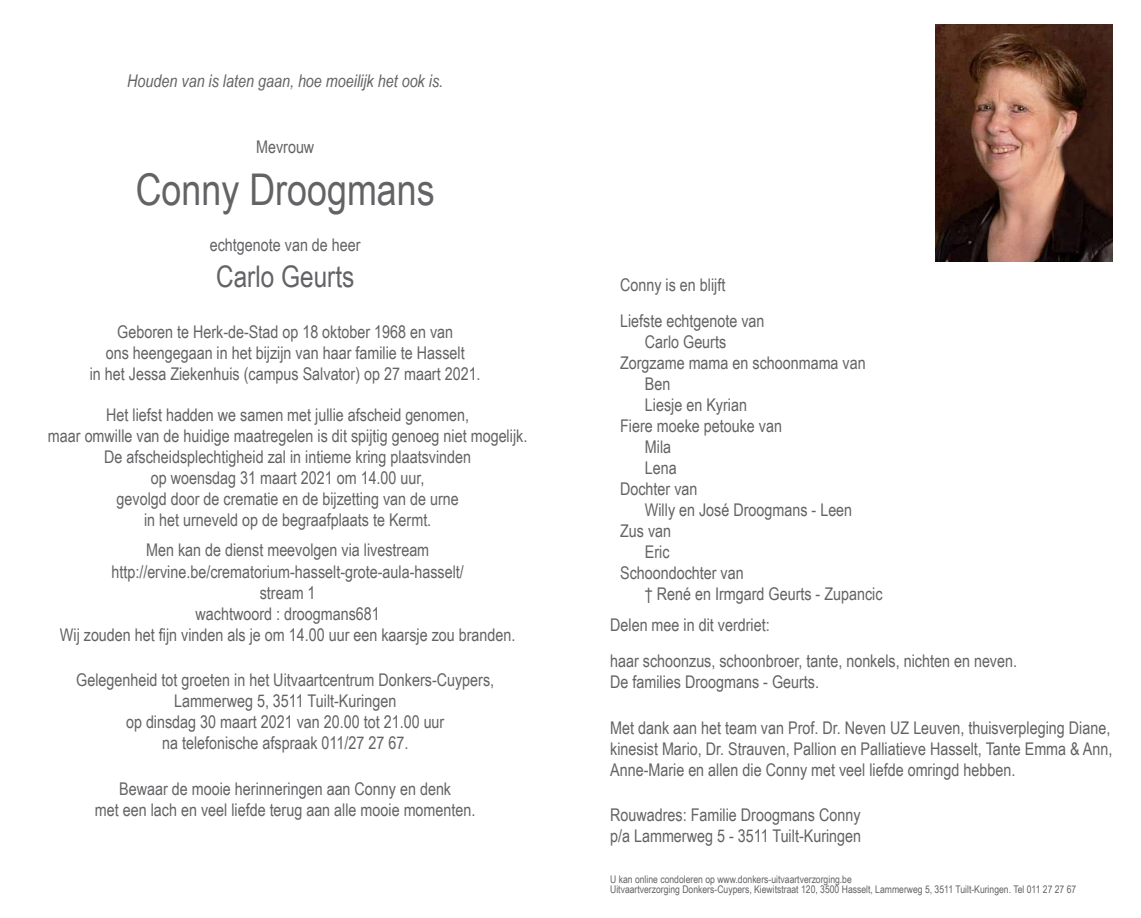
<style>
.page{position:relative;width:1141px;height:918px;background:#fff}
.page>*{position:absolute;margin:0;border:0;box-sizing:border-box;transform-origin:0 0}
.t1{font:43.75px "Arial Narrow";color:#636366}
.t2{font:29.75px "Arial Narrow";color:#636366}
.t3{font:17.5px/21px "Arial Narrow";color:#636366;text-align:center}
.t4{font:italic 17.5px "Arial Narrow";color:#636366}
.t5{font:10.5px/10.5px "Arial Narrow";color:#636366}
</style>
<div class="page">
<img style="left:935px;top:25px;width:178px;height:237px">
<p class="t4" style="left:127px;top:69px;width:317px">Houden van is laten gaan, hoe moeilijk het ook is.</p>
<p class="t3" style="left:256px;top:135px;width:60px">Mevrouw</p>
<p class="t1" style="left:136px;top:158px;width:301px">Conny Droogmans</p>
<p class="t3" style="left:210px;top:234px;width:152px">echtgenote van de heer</p>
<p class="t2" style="left:216px;top:254px;width:140px">Carlo Geurts</p>
<p class="t3" style="left:90px;top:320px;width:392px">Geboren te Herk-de-Stad op 18 oktober 1968 en van<br>ons heengegaan in het bijzijn van haar familie te Hasselt<br>in het Jessa Ziekenhuis (campus Salvator) op 27 maart 2021.</p>
<p class="t3" style="left:48px;top:403px;width:481px">Het liefst hadden we samen met jullie afscheid genomen,<br>maar omwille van de huidige maatregelen is dit spijtig genoeg niet mogelijk.<br>De afscheidsplechtigheid zal in intieme kring plaatsvinden<br>op woensdag 31 maart 2021 om 14.00 uur,<br>gevolgd door de crematie en de bijzetting van de urne<br>in het urneveld op de begraafplaats te Kermt.</p>
<p class="t3" style="left:111px;top:539px;width:354px">Men kan de dienst meevolgen via livestream http://ervine.be/crematorium-hasselt-grote-aula-hasselt/ stream 1<br>wachtwoord : droogmans681</p>
<p class="t3" style="left:60px;top:623px;width:457px">Wij zouden het fijn vinden als je om 14.00 uur een kaarsje zou branden.</p>
<p class="t3" style="left:76px;top:669px;width:419px">Gelegenheid tot groeten in het Uitvaartcentrum Donkers-Cuypers, Lammerweg 5, 3511 Tuilt-Kuringen<br>op dinsdag 30 maart 2021 van 20.00 tot 21.00 uur<br>na telefonische afspraak 011/27 27 67.</p>
<p class="t3" style="left:95px;top:778px;width:382px">Bewaar de mooie herinneringen aan Conny en denk<br>met een lach en veel liefde terug aan alle mooie momenten.</p>
<p class="t3" style="left:620px;top:274px;width:107px">Conny is en blijft</p>
<p class="t3" style="left:620px;top:309px;width:146px">Liefste echtgenote van</p>
<p class="t3" style="left:645px;top:330px;width:83px">Carlo Geurts</p>
<p class="t3" style="left:620px;top:351px;width:247px">Zorgzame mama en schoonmama van</p>
<p class="t3" style="left:645px;top:372px;width:27px">Ben</p>
<p class="t3" style="left:645px;top:393px;width:104px">Liesje en Kyrian</p>
<p class="t3" style="left:620px;top:414px;width:163px">Fiere moeke petouke van</p>
<p class="t3" style="left:645px;top:435px;width:28px">Mila</p>
<p class="t3" style="left:645px;top:456px;width:33px">Lena</p>
<p class="t3" style="left:620px;top:477px;width:79px">Dochter van</p>
<p class="t3" style="left:645px;top:498px;width:209px">Willy en José Droogmans - Leen</p>
<p class="t3" style="left:620px;top:519px;width:53px">Zus van</p>
<p class="t3" style="left:645px;top:540px;width:26px">Eric</p>
<p class="t3" style="left:620px;top:561px;width:125px">Schoondochter van</p>
<p class="t3" style="left:645px;top:582px;width:239px">† René en Irmgard Geurts - Zupancic</p>
<p class="t3" style="left:610px;top:613px;width:161px">Delen mee in dit verdriet:</p>
<p class="t3" style="left:610px;top:649px;width:408px">haar schoonzus, schoonbroer, tante, nonkels, nichten en neven.</p>
<p class="t3" style="left:610px;top:670px;width:210px">De families Droogmans - Geurts.</p>
<p class="t3" style="left:610px;top:716px;width:504px;text-align:left">Met dank aan het team van Prof. Dr. Neven UZ Leuven, thuisverpleging Diane, kinesist Mario, Dr. Strauven, Pallion en Palliatieve Hasselt, Tante Emma &amp; Ann,<br>Anne-Marie en allen die Conny met veel liefde omringd hebben.</p>
<p class="t3" style="left:610px;top:804px;width:253px;text-align:left">Rouwadres: Familie Droogmans Conny p/a Lammerweg 5 - 3511 Tuilt-Kuringen</p>
<p class="t5" style="left:610px;top:873px;width:468px">U kan online condoleren op www.donkers-uitvaartverzorging.be<br>Uitvaartverzorging Donkers-Cuypers, Kiewitstraat 120, 3500 Hasselt, Lammerweg 5, 3511 Tuilt-Kuringen. Tel 011 27 27 67</p>
</div>
